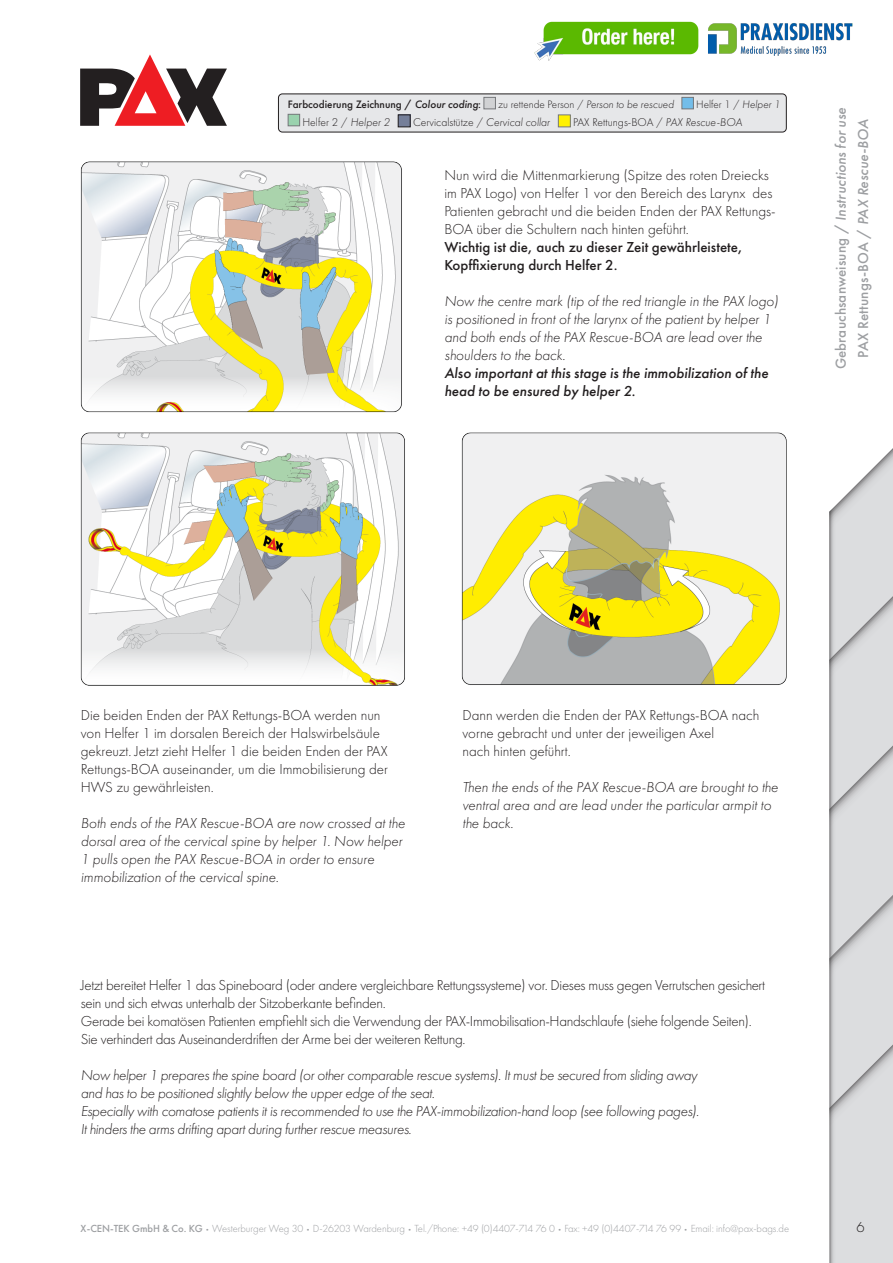
<style>
.page{position:relative;width:893px;height:1263px;background:#fff}
.page>*{position:absolute;margin:0;border:0;box-sizing:border-box;transform-origin:0 0}
.t1{font:300 15px/18px "Futura PT";color:#231f20}
.t2{font:italic 300 15px/18px "Futura PT";color:#231f20}
.t3{font:300 15px/18px "Futura PT";letter-spacing:-.02em;color:#231f20}
.t4{font:italic 300 15px/18px "Futura PT";letter-spacing:-.02em;color:#231f20}
.t5{font:italic 500 15px/18px "Futura PT";color:#231f20}
.t6{font:500 15px/18px "Futura PT";color:#231f20}
.t7{font:500 15px/22.5px "Futura PT";letter-spacing:.01em;color:#9d9fa2;text-align:center}
.t8{font:300 11.7px "Futura PT";color:#231f20}
.t9{font:300 11.25px "Futura PT";color:#231f20}
.t10{font:500 11.25px "Futura PT";color:#231f20}
.t11{font:300 10.65px "Futura PT";letter-spacing:-.005em;color:#9d9fa2}
.s1{font-style:italic}
.s2{font-weight:500}
.s3{font-size:6.6px}
</style>
<div class="page">
<img style="left:80px;top:54px;width:813px;height:1209px">
<img style="left:534px;top:21px;width:335px;height:39px">
<p class="t10" style="left:288px;top:97px;width:195px">Farbcodierung Zeichnung / <span class="s1">Colour coding</span>:</p>
<p class="t9" style="left:498px;top:98px;width:177px">zu rettende Person / <span class="s1">Person to be rescued</span></p>
<p class="t9" style="left:696px;top:98px;width:85px">Helfer 1 / <span class="s1">Helper 1</span></p>
<p class="t8" style="left:302px;top:115px;width:89px">Helfer 2 / <span class="s1">Helper 2</span></p>
<p class="t8" style="left:413px;top:115px;width:138px">Cervicalstütze / <span class="s1">Cervical collar</span></p>
<p class="t8" style="left:573px;top:115px;width:171px">PAX Rettungs-BOA / <span class="s1">PAX Rescue-BOA</span></p>
<p class="t1" style="left:444px;top:166px;width:333px">Nun wird die Mittenmarkierung (Spitze des roten Dreiecks im PAX Logo) von Helfer 1 vor den Bereich des Larynx des Patienten gebracht und die beiden Enden der PAX Rettungs-BOA über die Schultern nach hinten geführt.</p>
<p class="t6" style="left:444px;top:238px;width:300px">Wichtig ist die, auch zu dieser Zeit gewährleistete,<br>Kopffixierung durch Helfer 2.</p>
<p class="t2" style="left:444px;top:292px;width:335px">Now the centre mark (tip of the red triangle in the PAX logo) is positioned in front of the larynx of the patient by helper 1 and both ends of the PAX Rescue-BOA are lead over the shoulders to the back.</p>
<p class="t5" style="left:444px;top:364px;width:326px">Also important at this stage is the immobilization of the head to be ensured by helper 2.</p>
<p class="t7" style="left:829px;top:369px;width:263px;rotate:-90deg">Gebrauchsanweisung / <span class="s1">Instructions for use<br></span>PAX Rettungs-BOA / <span class="s1">PAX Rescue-BOA</span></p>
<p class="t1" style="left:81px;top:706px;width:309px">Die beiden Enden der PAX Rettungs-BOA werden nun von Helfer 1 im dorsalen Bereich der Halswirbelsäule gekreuzt. Jetzt zieht Helfer 1 die beiden Enden der PAX Rettungs-BOA auseinander, um die Immobilisierung der HWS zu gewährleisten.</p>
<p class="t2" style="left:81px;top:814px;width:326px">Both ends of the PAX Rescue-BOA are now crossed at the dorsal area of the cervical spine by helper 1. Now helper 1 pulls open the PAX Rescue-BOA in order to ensure immobilization of the cervical spine.</p>
<p class="t1" style="left:462px;top:706px;width:298px">Dann werden die Enden der PAX Rettungs-BOA nach vorne gebracht und unter der jeweiligen Axel<br>nach hinten geführt.</p>
<p class="t2" style="left:462px;top:778px;width:317px">Then the ends of the PAX Rescue-BOA are brought to the ventral area and are lead under the particular armpit to the back.</p>
<p class="t3" style="left:81px;top:976px;width:686px">Jetzt bereitet Helfer 1 das Spineboard (oder andere vergleichbare Rettungssysteme) vor. Dieses muss gegen Verrutschen gesichert sein und sich etwas unterhalb der Sitzoberkante befinden.<br>Gerade bei komatösen Patienten empfiehlt sich die Verwendung der PAX-Immobilisation-Handschlaufe (siehe folgende Seiten).<br>Sie verhindert das Auseinanderdriften der Arme bei der weiteren Rettung.</p>
<p class="t4" style="left:81px;top:1066px;width:620px">Now helper 1 prepares the spine board (or other comparable rescue systems). It must be secured from sliding away and has to be positioned slightly below the upper edge of the seat.<br>Especially with comatose patients it is recommended to use the PAX-immobilization-hand loop (see following pages).<br>It hinders the arms drifting apart during further rescue measures.</p>
<p class="t11" style="left:81px;top:1223px;width:710px"><span class="s2">X-CEN-TEK GmbH &amp; Co. KG</span> <span class="s3">•</span> Westerburger Weg 30 <span class="s3">•</span> D-26203 Wardenburg <span class="s3">•</span> Tel./Phone: +49 (0)4407-714 76 0 <span class="s3">•</span> Fax: +49 (0)4407-714 76 99 <span class="s3">•</span> Email: info@pax-bags.de</p>
<p class="t1" style="left:856px;top:1218px;width:10px">6</p>
</div>
